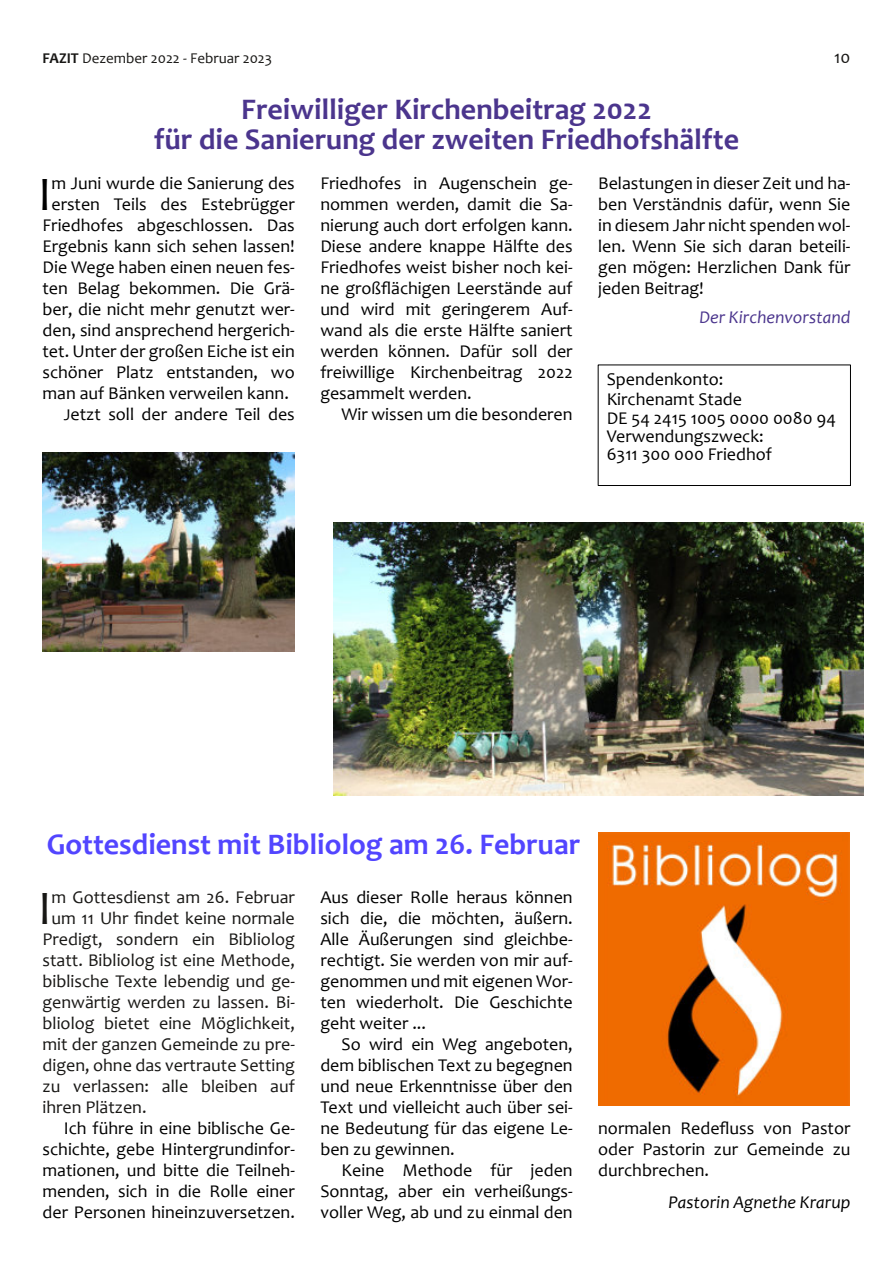
<style>
.page{position:relative;width:893px;height:1263px;background:#fff}
.page>*{position:absolute;margin:0;border:0;box-sizing:border-box;transform-origin:0 0}
.t1{font:48.3px "Candara";color:#000}
.t2{font:48.3px "Candara";color:#181715}
.t3{font:700 30px/30px "Candara";color:#4b358d;text-align:center}
.t4{font:700 30px "Candara";color:#5245ff}
.t5{font:18px/21px "Candara";color:#000;text-align:justify}
.t6{font:18px "Candara";color:#181715}
.t7{font:italic 18px "Candara";color:#000}
.t8{font:italic 18px "Candara";color:#4b358d}
.t9{font:15px "Candara";color:#181715}
.s1{font-weight:700}
.s2{font-size:16.5px}
</style>
<div class="page">
<div style="left:598px;top:364px;width:253px;height:122px;border:1px solid #000"></div>
<img style="left:43px;top:452px;width:252px;height:200px">
<img style="left:333px;top:522px;width:531px;height:274px">
<img style="left:599px;top:833px;width:251px;height:272px">
<p class="t9" style="left:43px;top:52px;width:231px"><span class="s1">FAZIT</span> Dezember 2022 - Februar 2023</p>
<p class="t6" style="left:834px;top:50px;width:18px">10</p>
<h2 class="t3" style="left:154px;top:97px;width:587px">Freiwilliger Kirchenbeitrag 2022<br>für die Sanierung der zweiten Friedhofshälfte</h2>
<h1 class="t1" style="left:38px;top:175px;width:15px">I</h1>
<p class="t5" style="left:51px;top:174px;width:245px">m Juni wurde die Sanierung des</p>
<p class="t5" style="left:51px;top:195px;width:245px">ersten Teils des Estebrügger</p>
<p class="t5" style="left:43px;top:216px;width:254px">Friedhofes abgeschlossen. Das</p>
<p class="t5" style="left:43px;top:237px;width:254px">Ergebnis kann sich sehen lassen!</p>
<p class="t5" style="left:43px;top:258px;width:254px">Die Wege haben einen neuen fes-</p>
<p class="t5" style="left:43px;top:279px;width:254px">ten Belag bekommen. Die Grä-</p>
<p class="t5" style="left:43px;top:300px;width:254px">ber, die nicht mehr genutzt wer-</p>
<p class="t5" style="left:43px;top:321px;width:254px">den, sind ansprechend hergerich-</p>
<p class="t5" style="left:43px;top:342px;width:254px">tet. Unter der großen Eiche ist ein</p>
<p class="t5" style="left:43px;top:363px;width:254px">schöner Platz entstanden, wo</p>
<p class="t5" style="left:43px;top:384px;width:248px">man auf Bänken verweilen kann.</p>
<p class="t5" style="left:64px;top:405px;width:233px"><span class="s2">J</span>etzt soll der andere Teil des</p>
<p class="t5" style="left:320px;top:174px;width:254px">Friedhofes in Augenschein ge&shy;nommen werden, damit die Sa&shy;nierung auch dort erfolgen kann.<br>Diese andere knappe Hälfte des Friedhofes weist bisher noch kei&shy;ne großflächigen Leerstände auf und wird mit geringerem Auf&shy;wand als die erste Hälfte saniert werden können. Dafür soll der freiwillige Kirchenbeitrag 2022 gesammelt werden.</p>
<p class="t5" style="left:342px;top:405px;width:233px">Wir wissen um die besonderen</p>
<p class="t5" style="left:598px;top:174px;width:254px">Belastungen in dieser Zeit und ha&shy;ben Verständnis dafür, wenn Sie in diesem Jahr nicht spenden wol&shy;len. Wenn Sie sich daran beteili&shy;gen mögen: Herzlichen Dank für jeden Beitrag!</p>
<p class="t8" style="left:699px;top:309px;width:152px">Der Kirchenvorstand</p>
<p class="t5" style="left:607px;top:372px;width:231px;line-height:18.8px;text-align:left">Spendenkonto:<br>Kirchenamt Stade<br>DE 54 2415 1005 0000 0080 94<br>Verwendungszweck:<br>6311 300 000 Friedhof</p>
<h2 class="t4" style="left:47px;top:832px;width:535px">Gottesdienst mit Bibliolog am 26. Februar</h2>
<h1 class="t2" style="left:38px;top:889px;width:15px">I</h1>
<p class="t6" style="left:52px;top:890px;width:245px">m Gottesdienst am 26. Februar</p>
<p class="t6" style="left:52px;top:911px;width:245px">um 11 Uhr findet keine normale</p>
<p class="t6" style="left:43px;top:932px;width:254px">Predigt, sondern ein Bibliolog</p>
<p class="t6" style="left:43px;top:953px;width:254px">statt. Bibliolog ist eine Methode,</p>
<p class="t6" style="left:43px;top:974px;width:254px">biblische Texte lebendig und ge-</p>
<p class="t6" style="left:43px;top:995px;width:254px">genwärtig werden zu lassen. Bi-</p>
<p class="t6" style="left:43px;top:1016px;width:254px">bliolog bietet eine Möglichkeit,</p>
<p class="t6" style="left:43px;top:1037px;width:254px">mit der ganzen Gemeinde zu pre-</p>
<p class="t6" style="left:43px;top:1058px;width:254px">digen, ohne das vertraute Setting</p>
<p class="t6" style="left:43px;top:1079px;width:254px">zu verlassen: alle bleiben auf</p>
<p class="t6" style="left:43px;top:1100px;width:106px">ihren Plätzen.</p>
<p class="t5" style="left:43px;top:1119px;width:254px;text-indent:21px">Ich führe in eine biblische Ge&shy;schichte, gebe Hintergrundinfor&shy;mationen, und bitte die Teilneh&shy;menden, sich in die Rolle einer der Personen hineinzuversetzen.</p>
<p class="t5" style="left:320px;top:888px;width:254px">Aus dieser Rolle heraus können sich die, die möchten, äußern.<br>Alle Äußerungen sind gleichbe&shy;rechtigt. Sie werden von mir auf&shy;genommen und mit eigenen Wor&shy;ten wiederholt. Die Geschichte geht weiter ...</p>
<p class="t5" style="left:320px;top:1035px;width:254px;text-indent:21px">So wird ein Weg angeboten, dem biblischen Text zu begegnen und neue Erkenntnisse über den Text und vielleicht auch über sei&shy;ne Bedeutung für das eigene Le&shy;ben zu gewinnen.</p>
<p class="t5" style="left:320px;top:1161px;width:254px;text-indent:21px">Keine Methode für jeden Sonntag, aber ein verheißungs&shy;voller Weg, ab und zu einmal den</p>
<p class="t5" style="left:598px;top:1119px;width:254px">normalen Redefluss von Pastor oder Pastorin zur Gemeinde zu durchbrechen.</p>
<p class="t7" style="left:668px;top:1194px;width:184px">Pastorin Agnethe Krarup</p>
</div>
